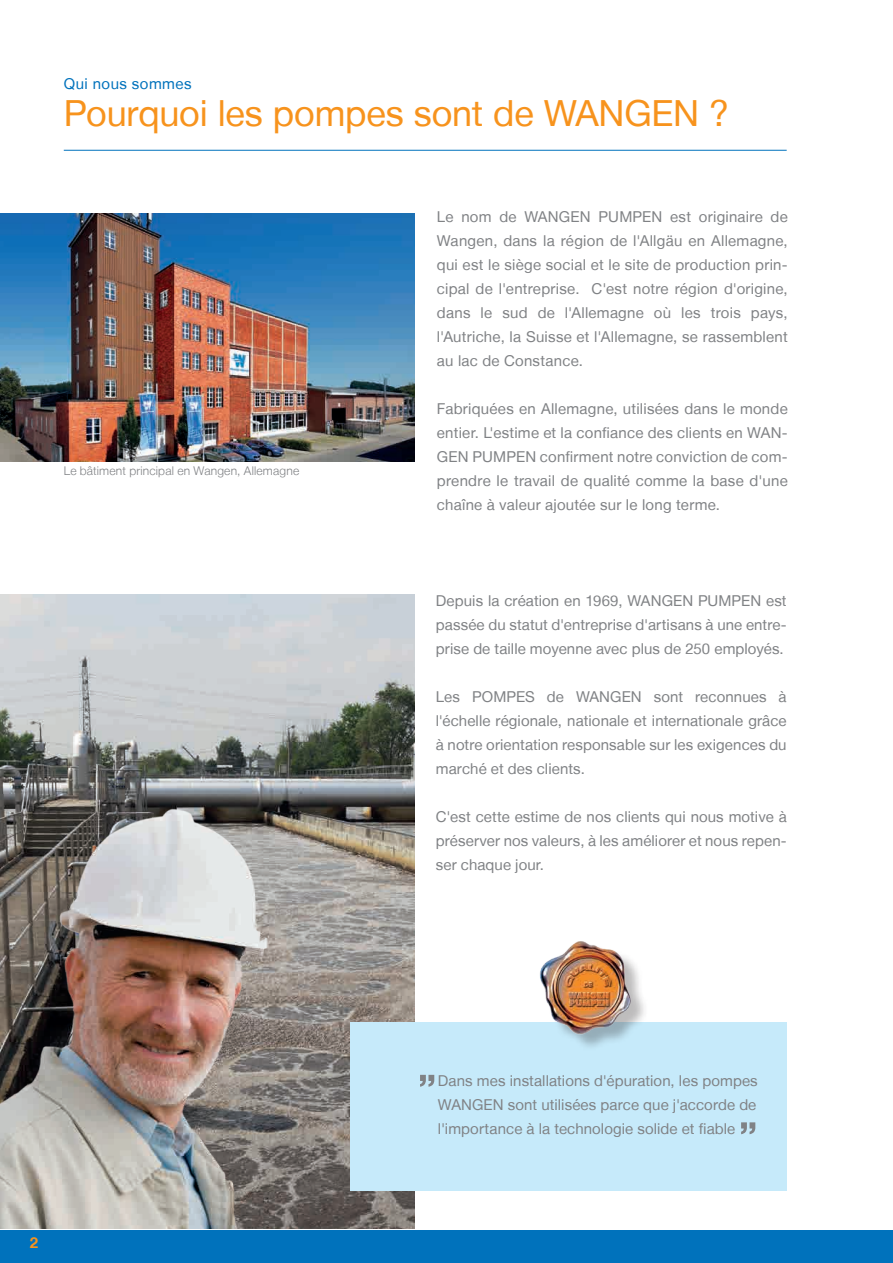
<style>
.page{position:relative;width:893px;height:1263px;background:#fff}
.page>*{position:absolute;margin:0;border:0;box-sizing:border-box;transform-origin:0 0}
.t1{font:36px "Helvetica Neue LT";letter-spacing:-.005em;color:#f7931d}
.t2{font:15px/24px "Helvetica Neue LT";letter-spacing:.01em;color:#808285;text-align:justify}
.t3{font:15px "Helvetica Neue LT";letter-spacing:.03em;color:#0072bc}
.t4{font:700 15px "Helvetica Neue LT";color:#f7931d}
.t5{font:300 12px "Helvetica Neue LT";letter-spacing:.015em;color:#808285}
</style>
<div class="page">
<hr style="left:64px;top:150px;width:723px;height:1px;background:#0072bc">
<div style="left:0;top:1230px;width:893px;height:33px;background:#0072bc"></div>
<img style="left:0;top:594px;width:415px;height:635px">
<img style="left:0;top:799px;width:281px;height:430px">
<img style="left:0;top:214px;width:415px;height:248px">
<div style="left:350px;top:1023px;width:437px;height:168px;background:#c6eafa"></div>
<svg style="left:420px;top:1075px;width:14px;height:12px"></svg>
<svg style="left:741px;top:1122px;width:14px;height:12px"></svg>
<img style="left:523px;top:941px;width:124px;height:106px">
<p class="t3" style="left:64px;top:75px;width:129px">Qui nous sommes</p>
<h1 class="t1" style="left:64px;top:92px;width:667px">Pourquoi les pompes sont de WANGEN ?</h1>
<p class="t5" style="left:64px;top:463px;width:237px">Le bâtiment principal en Wangen, Allemagne</p>
<p class="t2" style="left:437px;top:204px;width:352px">Le nom de WANGEN PUMPEN est originaire de Wangen, dans la région de l'Allgäu en Allemagne, qui est le siège social et le site de production prin&shy;cipal de l'entreprise. C'est notre région d'origine, dans le sud de l'Allemagne où les trois pays, l'Autriche, la Suisse et l'Allemagne, se rassemblent au lac de Constance.</p>
<p class="t2" style="left:437px;top:396px;width:352px">Fabriquées en Allemagne, utilisées dans le monde entier. L'estime et la confiance des clients en WAN-GEN PUMPEN confirment notre conviction de com&shy;prendre le travail de qualité comme la base d'une chaîne à valeur ajoutée sur le long terme.</p>
<p class="t2" style="left:436px;top:588px;width:352px">Depuis la création en 1969, WANGEN PUMPEN est passée du statut d'entreprise d'artisans à une entre&shy;prise de taille moyenne avec plus de 250 employés.</p>
<p class="t2" style="left:436px;top:684px;width:352px">Les POMPES de WANGEN sont reconnues à l'échelle régionale, nationale et internationale grâce à notre orientation responsable sur les exigences du marché et des clients.</p>
<p class="t2" style="left:436px;top:804px;width:352px">C'est cette estime de nos clients qui nous motive à préserver nos valeurs, à les améliorer et nous repen&shy;ser chaque jour.</p>
<p class="t4" style="left:30px;top:1233px;width:10px">2</p>
<p class="t2" style="left:438px;top:1068px;width:321px">Dans mes installations d'épuration, les pompes WANGEN sont utilisées parce que j'accorde de l'importance à la technologie solide et fiable</p>
</div>
